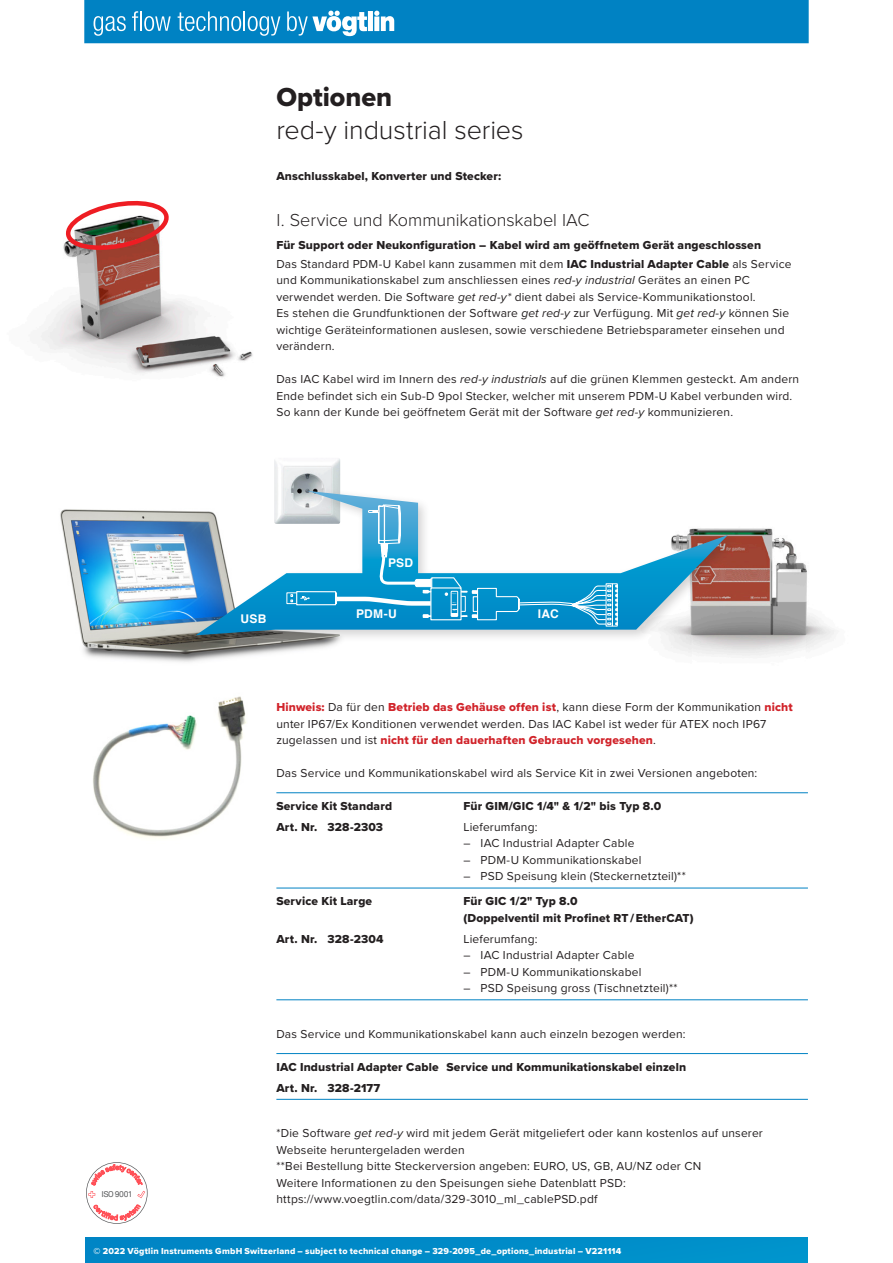
<style>
.page{position:relative;width:893px;height:1263px;background:#fff}
.page>*{position:absolute;margin:0;border:0;box-sizing:border-box;transform-origin:0 0}
.Seitentitel_Light{font:300 27px "Proxima Nova";letter-spacing:-.005em;color:#231f20}
.Seitentitel{font:27px "Proxima Nova Extrabld";color:#231f20}
.Überschrift_Gross{font:300 18px "Proxima Nova";letter-spacing:-.005em;color:#231f20}
.Normal_Abstand_ohne{font:12px/16.5px "Proxima Nova";letter-spacing:.015em;color:#231f20}
.Überschrift_Klein{font:12px "Proxima Nova Extrabld";letter-spacing:.015em;color:#231f20}
.Nomal_mit_Linie{font:12px "Proxima Nova Extrabld";letter-spacing:.015em;color:#231f20}
.Linie_Abstand{font:12px/16.5px "Proxima Nova Extrabld";letter-spacing:.015em;color:#231f20}
.Normal_Abstand_ohne-2{font:12px "Proxima Nova Extrabld";letter-spacing:.015em;color:#231f20}
.t1{font:700 12px "Helvetica";letter-spacing:.02em;color:#fff}
.DocInfo{font:9px "Proxima Nova Extrabld";letter-spacing:.02em;color:#fff}
.t2{font:8.4px "Akkurat TT";letter-spacing:-.055em;color:#57585a}
.s1{font-family:"Proxima Nova Extrabld"}
.s2{font-style:italic}
.s3{font-family:"Proxima Nova Extrabld";color:#d1232a}
</style>
<div class="page">
<img style="left:670px;top:528px;width:166px;height:128px">
<img style="left:40px;top:214px;width:213px;height:163px">
<div style="left:85px;top:1237px;width:723px;height:26px;background:#008bc8"></div>
<img style="left:60px;top:483px;width:281px;height:179px">
<img style="left:274px;top:459px;width:66px;height:28px">
<div style="left:192px;top:487px;width:548px;height:161px;background:#231f20;opacity:.2"></div>
<svg style="left:196px;top:491px;width:532px;height:144px"></svg>
<div style="left:296px;top:591px;width:40px;height:14px;border:1px solid #fff"></div>
<div style="left:286px;top:592px;width:11px;height:12px;border:1px solid #fff"></div>
<svg style="left:291px;top:594px;width:2px;height:8px"></svg>
<svg style="left:300px;top:596px;width:10px;height:4px"></svg>
<hr style="left:276px;top:792px;width:532px;height:1px;background:#0082c3">
<hr style="left:276px;top:888px;width:532px;height:1px;background:#0082c3">
<hr style="left:276px;top:999px;width:532px;height:1px;background:#0082c3">
<hr style="left:276px;top:1053px;width:532px;height:1px;background:#0082c3">
<hr style="left:276px;top:1099px;width:532px;height:1px;background:#0082c3">
<img style="left:93px;top:696px;width:153px;height:143px">
<svg style="left:66px;top:200px;width:102px;height:51px"></svg>
<svg style="left:332px;top:504px;width:286px;height:123px"></svg>
<svg style="left:84px;top:0;width:725px;height:43px;background:#118ac7"></svg>
<svg style="left:86px;top:1162px;width:62px;height:62px"></svg>
<p class="Seitentitel" style="left:276px;top:77px;width:117px">Optionen</p>
<p class="Seitentitel_Light" style="left:276px;top:110px;width:249px">red-y industrial series</p>
<p class="Überschrift_Klein" style="left:276px;top:167px;width:226px">Anschlusskabel, Konverter und Stecker:</p>
<p class="Überschrift_Gross" style="left:276px;top:207px;width:315px">I. Service und Kommunikationskabel IAC</p>
<p class="Überschrift_Klein" style="left:276px;top:236px;width:486px">Für Support oder Neukonfiguration – Kabel wird am geöffnetem Gerät angeschlossen</p>
<p class="Normal_Abstand_ohne" style="left:276px;top:255px;width:517px">Das Standard PDM-U Kabel kann zusammen mit dem <span class="s1">IAC Industrial Adapter Cable</span> als Service und Kommunikationskabel zum anschliessen eines <span class="s2">red-y industrial</span> Gerätes an einen PC verwendet werden. Die Software <span class="s2">get red-y*</span> dient dabei als Service-Kommunikationstool.</p>
<p class="Normal_Abstand_ohne" style="left:276px;top:304px;width:514px">Es stehen die Grundfunktionen der Software <span class="s2">get red-y</span> zur Verfügung. Mit <span class="s2">get red-y</span> können Sie wichtige Geräteinformationen auslesen, sowie verschiedene Betriebsparameter einsehen und verändern.</p>
<p class="Normal_Abstand_ohne" style="left:276px;top:370px;width:524px">Das IAC Kabel wird im Innern des <span class="s2">red-y industrials</span> auf die grünen Klemmen gesteckt. Am andern<br>Ende befindet sich ein Sub-D 9pol Stecker, welcher mit unserem PDM-U Kabel verbunden wird.<br>So kann der Kunde bei geöffnetem Gerät mit der Software <span class="s2">get red-y</span> kommunizieren.</p>
<p class="t2" style="left:102px;top:1189px;width:32px">ISO 9001</p>
<p class="t1" style="left:241px;top:612px;width:27px">USB</p>
<p class="t1" style="left:388px;top:556px;width:27px">PSD</p>
<p class="t1" style="left:356px;top:606px;width:42px">PDM-U</p>
<p class="t1" style="left:538px;top:607px;width:22px">IAC</p>
<p class="Normal_Abstand_ohne" style="left:276px;top:698px;width:518px"><span class="s3">Hinweis:</span> Da für den <span class="s3">Betrieb das Gehäuse offen ist</span>, kann diese Form der Kommunikation <span class="s3">nicht </span>unter IP67/Ex Konditionen verwendet werden. Das IAC Kabel ist weder für ATEX noch IP67 zugelassen und ist <span class="s3">nicht für den dauerhaften Gebrauch vorgesehen</span>.</p>
<p class="Normal_Abstand_ohne" style="left:276px;top:764px;width:482px">Das Service und Kommunikationskabel wird als Service Kit in zwei Versionen angeboten:</p>
<p class="Nomal_mit_Linie" style="left:276px;top:797px;width:117px">Service Kit Standard</p>
<p class="Nomal_mit_Linie" style="left:463px;top:797px;width:199px">Für GIM/GIC 1/4" &amp; 1/2" bis Typ 8.0</p>
<p class="Überschrift_Klein" style="left:276px;top:818px;width:108px">Art. Nr. 328-2303</p>
<p class="Normal_Abstand_ohne" style="left:463px;top:818px;width:76px">Lieferumfang:</p>
<p class="Normal_Abstand_ohne" style="left:463px;top:835px;width:173px">– IAC Industrial Adapter Cable</p>
<p class="Normal_Abstand_ohne" style="left:463px;top:851px;width:180px">– PDM-U Kommunikationskabel</p>
<p class="Normal_Abstand_ohne" style="left:463px;top:868px;width:224px">– PSD Speisung klein (Steckernetzteil)**</p>
<p class="Linie_Abstand" style="left:276px;top:893px;width:97px">Service Kit Large</p>
<p class="Linie_Abstand" style="left:463px;top:893px;width:232px">Für GIC 1/2" Typ 8.0<br>(Doppelventil mit Profinet RT / EtherCAT)</p>
<p class="Überschrift_Klein" style="left:276px;top:930px;width:109px">Art. Nr. 328-2304</p>
<p class="Normal_Abstand_ohne" style="left:463px;top:930px;width:76px">Lieferumfang:</p>
<p class="Normal_Abstand_ohne" style="left:463px;top:946px;width:173px">– IAC Industrial Adapter Cable</p>
<p class="Normal_Abstand_ohne" style="left:463px;top:963px;width:180px">– PDM-U Kommunikationskabel</p>
<p class="Normal_Abstand_ohne" style="left:463px;top:979px;width:216px">– PSD Speisung gross (Tischnetzteil)**</p>
<p class="Normal_Abstand_ohne" style="left:276px;top:1025px;width:411px">Das Service und Kommunikationskabel kann auch einzeln bezogen werden:</p>
<p class="Nomal_mit_Linie" style="left:276px;top:1058px;width:411px">IAC Industrial Adapter Cable Service und Kommunikationskabel einzeln</p>
<p class="Normal_Abstand_ohne-2" style="left:276px;top:1079px;width:105px">Art. Nr. 328-2177</p>
<p class="Normal_Abstand_ohne" style="left:276px;top:1125px;width:488px">*Die Software <span class="s2">get red-y</span> wird mit jedem Gerät mitgeliefert oder kann kostenlos auf unserer<br>Webseite heruntergeladen werden</p>
<p class="Normal_Abstand_ohne" style="left:276px;top:1158px;width:426px">**Bei Bestellung bitte Steckerversion angeben: EURO, US, GB, AU/NZ oder CN</p>
<p class="Normal_Abstand_ohne" style="left:276px;top:1174px;width:351px">Weitere Informationen zu den Speisungen siehe Datenblatt PSD:</p>
<p class="Normal_Abstand_ohne" style="left:276px;top:1191px;width:323px">https://www.voegtlin.com/data/329-3010_ml_cablePSD.pdf</p>
<p class="DocInfo" style="left:94px;top:1244px;width:529px">© 2022 Vögtlin Instruments GmbH Switzerland – subject to technical change – 329-2095_de_options_industrial – V221114</p>
</div>
